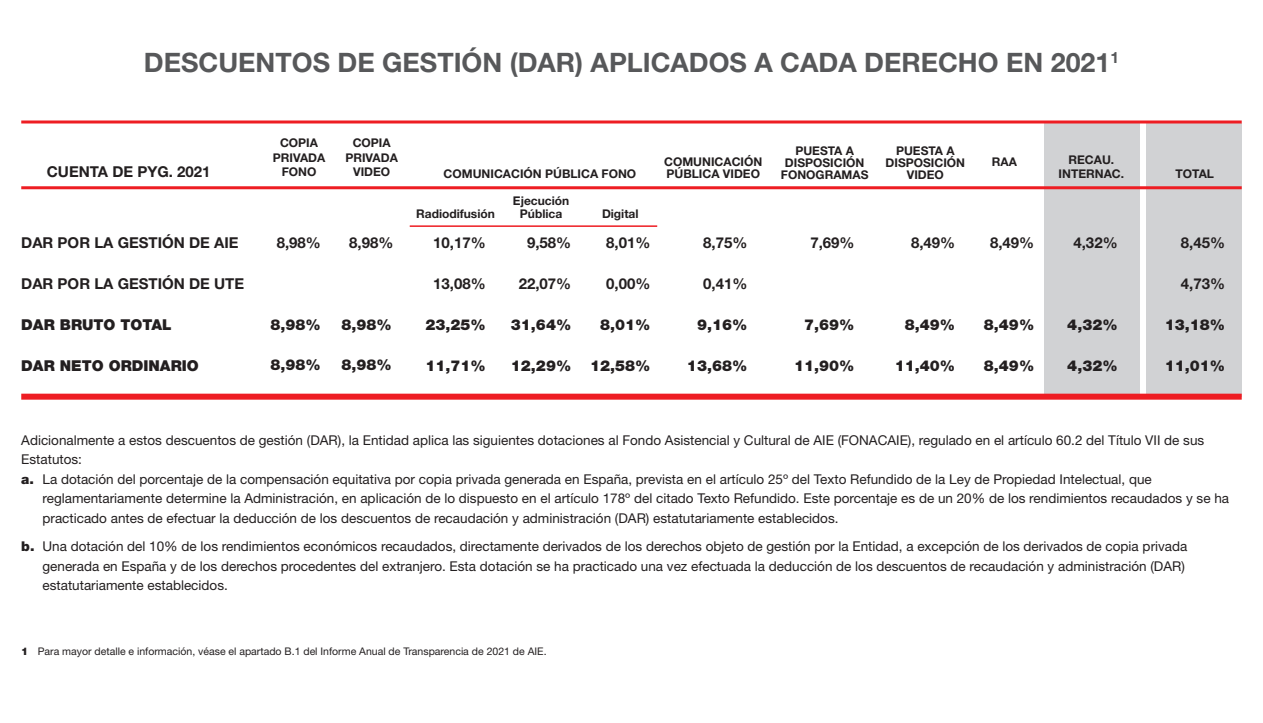
<style>
.page{position:relative;width:1263px;height:723px;background:#fff}
.page>*{position:absolute;margin:0;border:0;box-sizing:border-box;transform-origin:0 0}
.t1{font:700 26.85px "Helvetica Neue LT Std";color:#57585a}
.t2{font:900 15px "Helvetica Neue LT Std";color:#231f20}
.t3{font:700 15px "Helvetica Neue LT Std";color:#231f20}
.t4{font:13.5px/19.5px "Helvetica Neue LT Std";color:#231f20}
.t5{font:700 12px "Helvetica Neue LT Std";color:#231f20}
.t6{font:10.5px "Helvetica Neue LT Std";color:#231f20}
.s1{font-weight:900}
</style>
<div class="page">
<div style="left:1146px;top:123px;width:96px;height:274px;background:#d1d2d4"></div>
<div style="left:1044px;top:123px;width:96px;height:274px;background:#d1d2d4"></div>
<hr style="left:21px;top:186px;width:1221px;height:3px;background:#ee1d23">
<hr style="left:21px;top:120px;width:1221px;height:3px;background:#ee1d23">
<div style="left:21px;top:394px;width:1221px;height:6px;background:#ee1d23"></div>
<hr style="left:410px;top:225px;width:247px;height:2px;background:#ee1d23">
<p class="t1" style="left:144px;top:46px;width:976px">DESCUENTOS DE GESTIÓN (DAR) APLICADOS A CADA DERECHO EN 2021<sup>1</sup></p>
<p class="t3" style="left:47px;top:162px;width:165px">CUENTA DE PYG. 2021</p>
<p class="t5" style="left:280px;top:136px;width:39px">COPIA</p>
<p class="t5" style="left:273px;top:150px;width:54px">PRIVADA</p>
<p class="t5" style="left:282px;top:164px;width:36px">FONO</p>
<p class="t5" style="left:353px;top:136px;width:39px">COPIA</p>
<p class="t5" style="left:345px;top:150px;width:54px">PRIVADA</p>
<p class="t5" style="left:353px;top:164px;width:39px">VIDEO</p>
<p class="t5" style="left:444px;top:166px;width:194px">COMUNICACIÓN PÚBLICA FONO</p>
<p class="t5" style="left:416px;top:207px;width:80px">Radiodifusión</p>
<p class="t5" style="left:602px;top:207px;width:38px">Digital</p>
<p class="t5" style="left:513px;top:193px;width:58px">Ejecución</p>
<p class="t5" style="left:520px;top:207px;width:44px">Pública</p>
<p class="t5" style="left:664px;top:154px;width:100px">COMUNICACIÓN</p>
<p class="t5" style="left:666px;top:166px;width:95px">PÚBLICA VIDEO</p>
<p class="t5" style="left:795px;top:143px;width:60px">PUESTA A</p>
<p class="t5" style="left:785px;top:155px;width:81px">DISPOSICIÓN</p>
<p class="t5" style="left:781px;top:167px;width:89px">FONOGRAMAS</p>
<p class="t5" style="left:896px;top:143px;width:60px">PUESTA A</p>
<p class="t5" style="left:885px;top:155px;width:81px">DISPOSICIÓN</p>
<p class="t5" style="left:907px;top:167px;width:39px">VIDEO</p>
<p class="t5" style="left:992px;top:154px;width:27px">RAA</p>
<p class="t5" style="left:1068px;top:152px;width:47px">RECAU.</p>
<p class="t5" style="left:1058px;top:166px;width:67px">INTERNAC.</p>
<p class="t5" style="left:1175px;top:166px;width:40px">TOTAL</p>
<p class="t3" style="left:21px;top:233px;width:219px">DAR POR LA GESTIÓN DE AIE</p>
<p class="t3" style="left:21px;top:274px;width:224px">DAR POR LA GESTIÓN DE UTE</p>
<p class="t2" style="left:21px;top:316px;width:152px">DAR BRUTO TOTAL</p>
<p class="t2" style="left:21px;top:357px;width:179px">DAR NETO ORDINARIO</p>
<p class="t3" style="left:277px;top:233px;width:46px">8,98%</p>
<p class="t3" style="left:349px;top:233px;width:46px">8,98%</p>
<p class="t2" style="left:271px;top:316px;width:52px">8,98%</p>
<p class="t2" style="left:271px;top:356px;width:52px">8,98%</p>
<p class="t2" style="left:341px;top:316px;width:52px">8,98%</p>
<p class="t2" style="left:341px;top:356px;width:52px">8,98%</p>
<p class="t3" style="left:433px;top:233px;width:54px">10,17%</p>
<p class="t3" style="left:433px;top:274px;width:54px">13,08%</p>
<p class="t3" style="left:527px;top:233px;width:46px">9,58%</p>
<p class="t3" style="left:519px;top:274px;width:54px">22,07%</p>
<p class="t3" style="left:606px;top:233px;width:46px">8,01%</p>
<p class="t3" style="left:606px;top:274px;width:46px">0,00%</p>
<p class="t3" style="left:703px;top:233px;width:46px">8,75%</p>
<p class="t3" style="left:810px;top:233px;width:46px">7,69%</p>
<p class="t3" style="left:911px;top:233px;width:46px">8,49%</p>
<p class="t3" style="left:990px;top:233px;width:46px">8,49%</p>
<p class="t3" style="left:1073px;top:233px;width:46px">4,32%</p>
<p class="t3" style="left:703px;top:274px;width:46px">0,41%</p>
<p class="t2" style="left:425px;top:316px;width:62px">23,25%</p>
<p class="t2" style="left:425px;top:357px;width:62px">11,71%</p>
<p class="t2" style="left:511px;top:316px;width:62px">31,64%</p>
<p class="t2" style="left:511px;top:357px;width:62px">12,29%</p>
<p class="t2" style="left:600px;top:316px;width:52px">8,01%</p>
<p class="t2" style="left:697px;top:316px;width:52px">9,16%</p>
<p class="t2" style="left:804px;top:316px;width:52px">7,69%</p>
<p class="t2" style="left:905px;top:316px;width:52px">8,49%</p>
<p class="t2" style="left:984px;top:316px;width:52px">8,49%</p>
<p class="t2" style="left:590px;top:357px;width:62px">12,58%</p>
<p class="t2" style="left:687px;top:357px;width:62px">13,68%</p>
<p class="t2" style="left:794px;top:357px;width:62px">11,90%</p>
<p class="t2" style="left:895px;top:357px;width:62px">11,40%</p>
<p class="t2" style="left:984px;top:357px;width:52px">8,49%</p>
<p class="t2" style="left:1067px;top:316px;width:52px">4,32%</p>
<p class="t2" style="left:1067px;top:357px;width:52px">4,32%</p>
<p class="t3" style="left:1181px;top:233px;width:46px">8,45%</p>
<p class="t3" style="left:1181px;top:274px;width:46px">4,73%</p>
<p class="t2" style="left:1165px;top:316px;width:62px">13,18%</p>
<p class="t2" style="left:1165px;top:357px;width:62px">11,01%</p>
<p class="t4" style="left:21px;top:430px;width:1184px">Adicionalmente a estos descuentos de gestión (DAR), la Entidad aplica las siguientes dotaciones al Fondo Asistencial y Cultural de AIE (FONACAIE), regulado en el artículo 60.2 del Título VII de sus<br>Estatutos:</p>
<p class="t4" style="left:43px;top:469px;width:1188px;text-indent:-21px"><span class="s1">a.</span> La dotación del porcentaje de la compensación equitativa por copia privada generada en España, prevista en el artículo 25º del Texto Refundido de la Ley de Propiedad Intelectual, que reglamentariamente determine la Administración, en aplicación de lo dispuesto en el artículo 178º del citado Texto Refundido. Este porcentaje es de un 20% de los rendimientos recaudados y se ha practicado antes de efectuar la deducción de los descuentos de recaudación y administración (DAR) estatutariamente establecidos.</p>
<p class="t4" style="left:43px;top:536px;width:1146px;text-indent:-21px"><span class="s1">b.</span> Una dotación del 10% de los rendimientos económicos recaudados, directamente derivados de los derechos objeto de gestión por la Entidad, a excepción de los derivados de copia privada generada en España y de los derechos procedentes del extranjero. Esta dotación se ha practicado una vez efectuada la deducción de los descuentos de recaudación y administración (DAR) estatutariamente establecidos.</p>
<p class="t6" style="left:21px;top:645px;width:527px"><span class="s1">1</span> Para mayor detalle e información, véase el apartado B.1 del Informe Anual de Transparencia de 2021 de AIE.</p>
</div>
